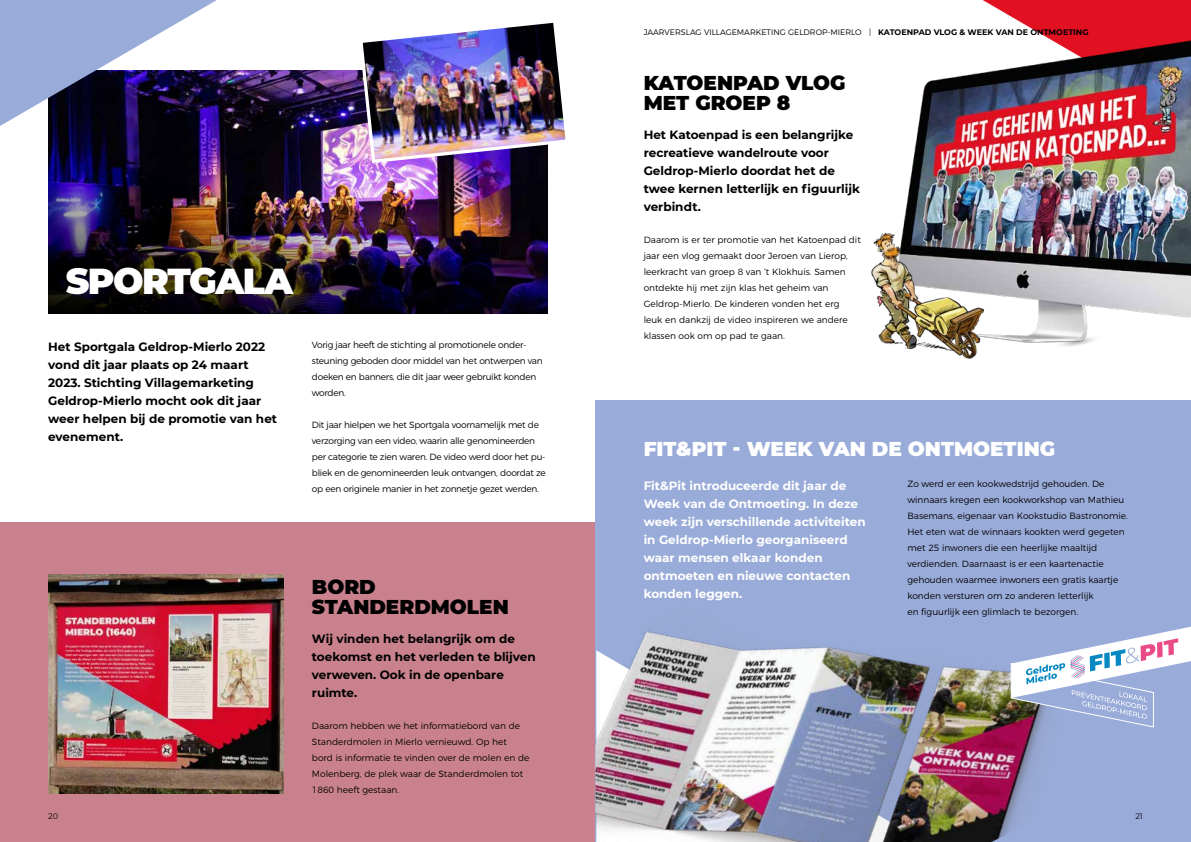
<style>
.page{position:relative;width:1191px;height:842px;background:#fff}
.page>*{position:absolute;margin:0;border:0;box-sizing:border-box;transform-origin:0 0}
.t1{font:900 36px "Montserrat";letter-spacing:-.04em;color:#fff}
.t2{font:900 20px/20px "Montserrat";color:#000}
.t3{font:900 20px "Montserrat";color:#fff}
.t4{font:700 12px/18px "Montserrat";color:#000}
.t5{font:700 12px/18px "Montserrat";color:#fff}
.t6{font:300 9px/16px "Montserrat";color:#000}
.t7{font:300 9px/16px "Montserrat";letter-spacing:-.03em;color:#000}
.t8{font:300 8px "Montserrat";color:#000}
.t9{font:8px "Montserrat";color:#000}
.s1{font-weight:700}
</style>
<div class="page">
<img style="left:48px;top:71px;width:499px;height:242px">
<div style="left:0;top:522px;width:595px;height:320px;background:#c9828d"></div>
<svg style="left:0;top:0;width:217px;height:126px"></svg>
<svg style="left:983px;top:0;width:208px;height:18px;background:#e32232"></svg>
<div style="left:595px;top:400px;width:596px;height:442px;background:#99abd8"></div>
<img style="left:595px;top:631px;width:447px;height:211px">
<img style="left:903px;top:18px;width:288px;height:328px">
<img style="left:871px;top:229px;width:154px;height:130px">
<svg style="left:1010px;top:627px;width:181px;height:101px"></svg>
<img style="left:48px;top:574px;width:235px;height:220px">
<img style="left:357px;top:22px;width:209px;height:143px">
<h1 class="t1" style="left:66px;top:254px;width:229px">SPORTGALA</h1>
<h3 class="t4" style="left:48px;top:337px;width:230px">Het Sportgala Geldrop-Mierlo 2022 vond dit jaar plaats op 24 maart<br>2023. Stichting Villagemarketing<br>Geldrop-Mierlo mocht ook dit jaar weer helpen bij de promotie van het evenement.</h3>
<p class="t7" style="left:312px;top:336px;width:232px">Vorig jaar heeft de stichting al promotionele onder&shy;steuning geboden door middel van het ontwerpen van doeken en banners, die dit jaar weer gebruikt konden worden.</p>
<p class="t7" style="left:312px;top:416px;width:235px">Dit jaar hielpen we het Sportgala voornamelijk met de verzorging van een video, waarin alle genomineerden per categorie te zien waren. De video werd door het pu&shy;bliek en de genomineerden leuk ontvangen, doordat ze op een originele manier in het zonnetje gezet werden.</p>
<h2 class="t2" style="left:312px;top:575px;width:198px">BORD<br>STANDERDMOLEN</h2>
<h3 class="t4" style="left:312px;top:629px;width:225px">Wij vinden het belangrijk om de toekomst en het verleden te blijven verweven. Ook in de openbare ruimte.</h3>
<p class="t6" style="left:312px;top:717px;width:219px">Daarom hebben we het informatiebord van de Standerdmolen in Mierlo vernieuwd. Op het bord is informatie te vinden over de molen en de Molenberg, de plek waar de Standerdmolen tot 1860 heeft gestaan.</p>
<p class="t8" style="left:643px;top:26px;width:446px">JAARVERSLAG VILLAGEMARKETING GELDROP-MIERLO | <span class="s1">KATOENPAD VLOG &amp; WEEK VAN DE ONTMOETING</span></p>
<h2 class="t2" style="left:643px;top:72px;width:203px">KATOENPAD VLOG<br>MET GROEP 8</h2>
<h3 class="t4" style="left:643px;top:125px;width:218px">Het Katoenpad is een belangrijke recreatieve wandelroute voor<br>Geldrop-Mierlo doordat het de twee kernen letterlijk en figuurlijk verbindt.</h3>
<p class="t6" style="left:643px;top:231px;width:219px">Daarom is er ter promotie van het Katoenpad dit jaar een vlog gemaakt door Jeroen van Lierop, leerkracht van groep 8 van ‘t Klokhuis. Samen ontdekte hij met zijn klas het geheim van Geldrop-Mierlo. De kinderen vonden het erg<br>leuk en dankzij de video inspireren we andere klassen ook om op pad te gaan.</p>
<h2 class="t3" style="left:643px;top:434px;width:413px">FIT&amp;PIT - WEEK VAN DE ONTMOETING</h2>
<h3 class="t5" style="left:643px;top:476px;width:223px">Fit&amp;Pit introduceerde dit jaar de<br>Week van de Ontmoeting. In deze week zijn verschillende activiteiten in Geldrop-Mierlo georganiseerd waar mensen elkaar konden ontmoeten en nieuwe contacten konden leggen.</h3>
<p class="t6" style="left:907px;top:475px;width:222px">Zo werd er een kookwedstrijd gehouden. De winnaars kregen een kookworkshop van Mathieu Basemans, eigenaar van Kookstudio Bastronomie.<br>Het eten wat de winnaars kookten werd gegeten met 25 inwoners die een heerlijke maaltijd verdienden. Daarnaast is er een kaartenactie gehouden waarmee inwoners een gratis kaartje konden versturen om zo anderen letterlijk<br>en figuurlijk een glimlach te bezorgen.</p>
<p class="t9" style="left:48px;top:810px;width:11px">20</p>
<p class="t9" style="left:1135px;top:810px;width:9px">21</p>
</div>
